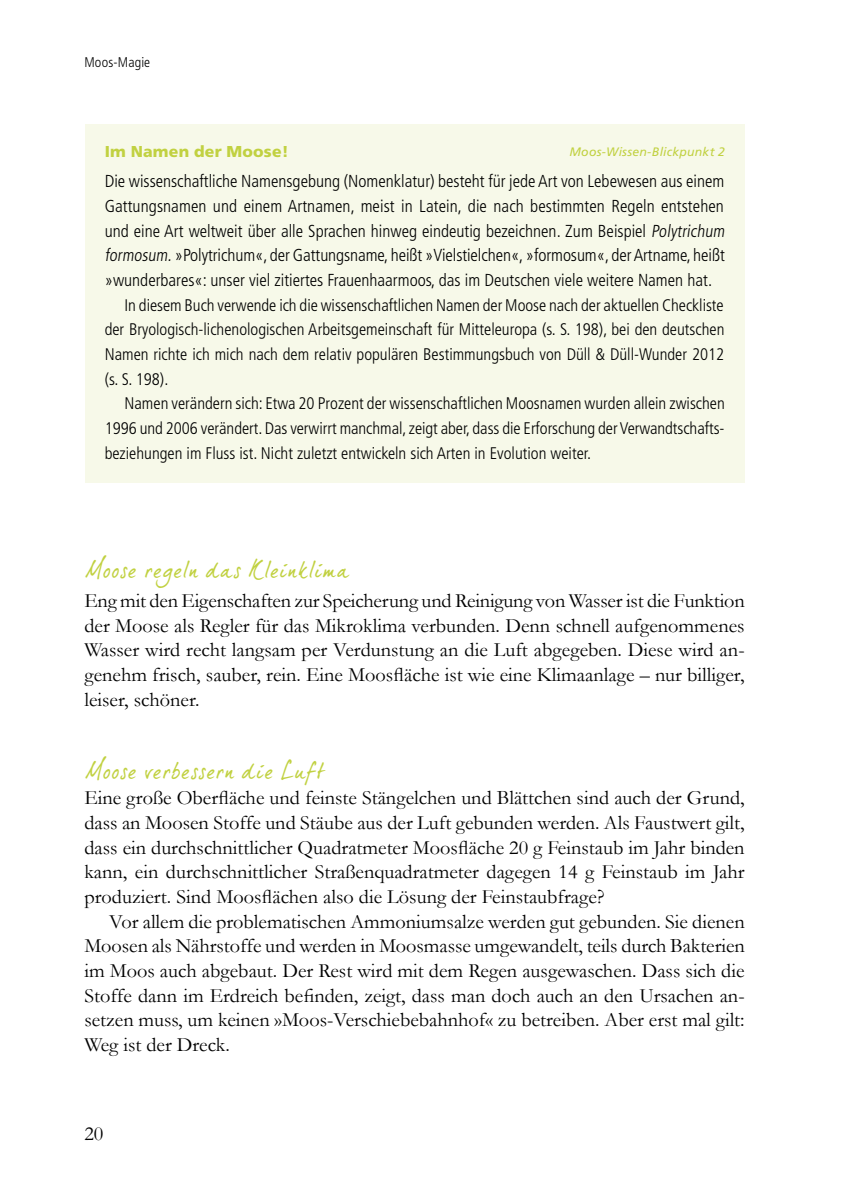
<style>
.page{position:relative;width:844px;height:1191px;background:#fff}
.page>*{position:absolute;margin:0;border:0;box-sizing:border-box;transform-origin:0 0}
.t1{font:22.75px "Dear Joe 5 CASUAL";color:#c1d141}
.t2{font:20.3px/24.7px "Garamond";color:#000;text-align:justify}
.t3{font:300 condensed 17.32px/24.7px "Frutiger";color:#000}
.t4{font:300 condensed 16.8px/24.7px "Frutiger";color:#000;text-align:justify}
.t5{font:900 15.75px "Frutiger";letter-spacing:.01em;color:#c1d141}
.t6{font:300 condensed 14px "Frutiger";letter-spacing:.01em;color:#000}
.t7{font:italic 12.25px "Frutiger";letter-spacing:.02em;color:#c1d141}
</style>
<div class="page">
<div style="left:85px;top:124px;width:659px;height:359px;background:#f7f9e9"></div>
<p class="t6" style="left:84px;top:54px;width:67px">Moos-Magie</p>
<p class="t5" style="left:105px;top:142px;width:186px">Im Namen der Moose!</p>
<p class="t3" style="left:105px;top:169px;width:624px">Die wissenschaftliche Namensgebung (Nomenklatur) besteht für jede Art von Lebewesen aus einem Gattungsnamen und einem Artnamen, meist in Latein, die nach bestimmten Regeln entstehen und eine Art weltweit über alle Sprachen hinweg eindeutig bezeichnen. Zum Beispiel Polytrichum formosum.»Polytrichum«, der Gattungsname, heißt »Vielstielchen«, »formosum«, der Artname, heißt »wunderbares«: unser viel zitiertes Frauenhaarmoos, das im Deutschen viele weitere Namen hat.</p>
<p class="t4" style="left:105px;top:293px;width:621px;text-indent:20px">In diesem Buch verwende ich die wissenschaftlichen Namen der Moose nach der aktuellen Checkliste der Bryologisch-lichenologischen Arbeitsgemeinschaft für Mitteleuropa (s. S. 198), bei den deutschen Namen richte ich mich nach dem relativ populären Bestimmungsbuch von Düll &amp; Düll-Wunder 2012 (s. S. 198).</p>
<p class="t4" style="left:105px;top:391px;width:621px;text-indent:20px">Namen verändern sich: Etwa 20 Prozent der wissenschaftlichen Moosnamen wurden allein zwischen 1996 und 2006 verändert. Das verwirrt manchmal, zeigt aber, dass die Erforschung der Verwandtschafts&shy;beziehungen im Fluss ist. Nicht zuletzt entwickeln sich Arten in Evolution weiter.</p>
<p class="t7" style="left:569px;top:144px;width:157px">Moos-Wissen-Blickpunkt 2</p>
<p class="t1" style="left:84px;top:555px;width:266px">Moose regeln das Kleinklima</p>
<p class="t2" style="left:84px;top:587px;width:661px">Eng mit den Eigenschaften zur Speicherung und Reinigung von Wasser ist die Funktion der Moose als Regler für das Mikroklima verbunden. Denn schnell aufgenommenes Wasser wird recht langsam per Verdunstung an die Luft abgegeben. Diese wird an&shy;genehm frisch, sauber, rein. Eine Moosfläche ist wie eine Klimaanlage – nur billiger, leiser, schöner.</p>
<p class="t1" style="left:84px;top:756px;width:241px">Moose verbessern die Luft</p>
<p class="t2" style="left:84px;top:785px;width:661px">Eine große Oberfläche und feinste Stängelchen und Blättchen sind auch der Grund, dass an Moosen Stoffe und Stäube aus der Luft gebunden werden. Als Faustwert gilt, dass ein durchschnittlicher Quadratmeter Moosfläche 20 g Feinstaub im Jahr binden kann, ein durchschnittlicher Straßenquadratmeter dagegen 14 g Feinstaub im Jahr produziert. Sind Moosflächen also die Lösung der Feinstaubfrage?</p>
<p class="t2" style="left:84px;top:908px;width:661px;text-indent:25px">Vor allem die problematischen Ammoniumsalze werden gut gebunden. Sie dienen Moosen als Nährstoffe und werden in Moosmasse umgewandelt, teils durch Bakterien im Moos auch abgebaut. Der Rest wird mit dem Regen ausgewaschen. Dass sich die Stoffe dann im Erdreich befinden, zeigt, dass man doch auch an den Ursachen an&shy;setzen muss, um keinen »Moos-Verschiebebahnhof« zu betreiben. Aber erst mal gilt:<br>Weg ist der Dreck.</p>
<p class="t2" style="left:84px;top:1120px;width:21px">20</p>
</div>
